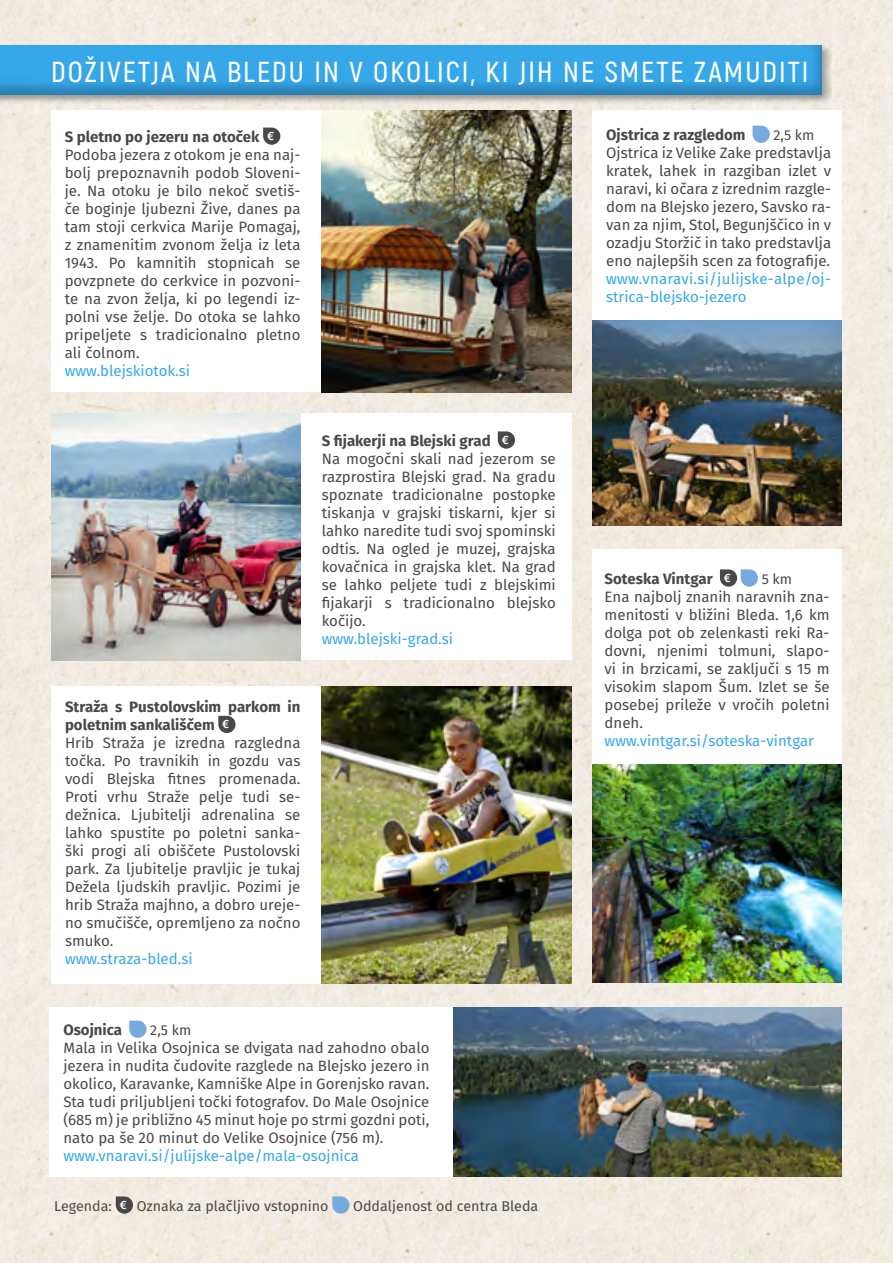
<style>
.page{position:relative;width:893px;height:1263px;background:#f2ebe2}
.page>*{position:absolute;margin:0;border:0;box-sizing:border-box;transform-origin:0 0}
.t1{font:600 28.95px "Akrobat";letter-spacing:.07em;color:#fff}
.t2{font:15px/18px "Fira Sans";color:#484848}
.t3{font:15px/18px "Fira Sans";color:#36a7e9}
.t4{font:700 15px "Fira Sans";color:#484848}
.t5{font:14.25px "Fira Sans";color:#484848}
.s1{font-weight:700}
.s2{font-weight:500;font-size:12px;color:#fff}
</style>
<div class="page">
<div style="left:51px;top:111px;width:281px;height:281px;background:#fff"></div>
<svg style="left:116px;top:1196px;width:17px;height:18px"></svg>
<svg style="left:332px;top:1196px;width:17px;height:18px"></svg>
<div style="left:0;top:45px;width:831px;height:60px;background:#000;opacity:.35"></div>
<div style="left:0;top:34px;width:835px;height:62px;background:#000;opacity:.25"></div>
<img style="left:322px;top:111px;width:249px;height:281px">
<svg style="left:263px;top:128px;width:17px;height:17px"></svg>
<div style="left:592px;top:111px;width:250px;height:270px;background:#fff"></div>
<img style="left:592px;top:321px;width:250px;height:204px">
<svg style="left:753px;top:126px;width:17px;height:17px"></svg>
<div style="left:290px;top:414px;width:282px;height:246px;background:#fff"></div>
<svg style="left:498px;top:431px;width:17px;height:18px"></svg>
<div style="left:51px;top:687px;width:281px;height:297px;background:#fff"></div>
<img style="left:322px;top:687px;width:249px;height:297px">
<svg style="left:218px;top:716px;width:18px;height:17px"></svg>
<div style="left:592px;top:549px;width:250px;height:251px;background:#fff"></div>
<img style="left:592px;top:764px;width:250px;height:218px">
<svg style="left:720px;top:569px;width:38px;height:18px"></svg>
<div style="left:49px;top:1007px;width:412px;height:169px;background:#fff"></div>
<img style="left:454px;top:1007px;width:388px;height:169px">
<svg style="left:129px;top:1020px;width:18px;height:18px"></svg>
<img style="left:51px;top:414px;width:249px;height:246px">
<h1 class="t1" style="left:51px;top:54px;width:759px">DOŽIVETJA NA BLEDU IN V OKOLICI, KI JIH NE SMETE ZAMUDITI</h1>
<p class="t2" style="left:65px;top:129px;width:237px"><span class="s1">S pletno po jezeru na otoček</span> <span class="s2">€<br></span>Podoba jezera z otokom je ena naj&shy;bolj prepoznavnih podob Sloveni&shy;je. Na otoku je bilo nekoč svetiš&shy;če boginje ljubezni Žive, danes pa tam stoji cerkvica Marije Pomagaj, z znamenitim zvonom želja iz leta<br>1943. Po kamnitih stopnicah se povzpnete do cerkvice in pozvoni&shy;te na zvon želja, ki po legendi iz&shy;polni vse želje. Do otoka se lahko pripeljete s tradicionalno pletno ali čolnom.</p>
<p class="t3" style="left:65px;top:363px;width:127px">www.blejskiotok.si</p>
<p class="t2" style="left:65px;top:699px;width:237px"><span class="s1">Straža s Pustolovskim parkom in poletnim sankališčem</span> <span class="s2">€<br></span>Hrib Straža je izredna razgledna točka. Po travnikih in gozdu vas vodi Blejska fitnes promenada.<br>Proti vrhu Straže pelje tudi se&shy;dežnica. Ljubitelji adrenalina se lahko spustite po poletni sanka&shy;ški progi ali obiščete Pustolovski park. Za ljubitelje pravljic je tukaj<br>Dežela ljudskih pravljic. Pozimi je hrib Straža majhno, a dobro ureje&shy;no smučišče, opremljeno za nočno smuko.</p>
<p class="t3" style="left:65px;top:951px;width:129px">www.straza-bled.si</p>
<p class="t2" style="left:322px;top:432px;width:236px"><span class="s1">S fijakerji na Blejski grad</span> <span class="s2">€<br></span>Na mogočni skali nad jezerom se razprostira Blejski grad. Na gradu spoznate tradicionalne postopke tiskanja v grajski tiskarni, kjer si lahko naredite tudi svoj spominski odtis. Na ogled je muzej, grajska kovačnica in grajska klet. Na grad se lahko peljete tudi z blejskimi fijakarji s tradicionalno blejsko kočijo.</p>
<p class="t3" style="left:322px;top:630px;width:133px">www.blejski-grad.si</p>
<p class="t4" style="left:63px;top:1019px;width:60px">Osojnica</p>
<p class="t5" style="left:150px;top:1020px;width:42px">2,5 km</p>
<p class="t2" style="left:63px;top:1040px;width:368px;text-align:justify">Mala in Velika Osojnica se dvigata nad zahodno obalo jezera in nudita čudovite razglede na Blejsko jezero in okolico, Karavanke, Kamniške Alpe in Gorenjsko ravan.<br>Sta tudi priljubljeni točki fotografov. Do Male Osojnice (685 m) je približno 45 minut hoje po strmi gozdni poti, nato pa še 20 minut do Velike Osojnice (756 m).</p>
<p class="t3" style="left:63px;top:1148px;width:297px">www.vnaravi.si/julijske-alpe/mala-osojnica</p>
<p class="t5" style="left:54px;top:1196px;width:276px">Legenda: <span class="s2">€</span> Oznaka za plačljivo vstopnino</p>
<p class="t5" style="left:353px;top:1196px;width:187px">Oddaljenost od centra Bleda</p>
<p class="t4" style="left:606px;top:124px;width:141px">Ojstrica z razgledom</p>
<p class="t5" style="left:774px;top:125px;width:42px">2,5 km</p>
<p class="t2" style="left:606px;top:145px;width:226px;text-align:justify">Ojstrica iz Velike Zake predstavlja kratek, lahek in razgiban izlet v naravi, ki očara z izrednim razgle&shy;dom na Blejsko jezero, Savsko ra&shy;van za njim, Stol, Begunjščico in v ozadju Storžič in tako predstavlja eno najlepših scen za fotografije.</p>
<p class="t3" style="left:606px;top:271px;width:226px">www.vnaravi.si/julijske-alpe/oj&shy;strica-blejsko-jezero</p>
<p class="t4" style="left:605px;top:568px;width:128px">Soteska Vintgar <span class="s2">€</span></p>
<p class="t5" style="left:762px;top:569px;width:32px">5 km</p>
<p class="t2" style="left:605px;top:588px;width:227px;text-align:justify">Ena najbolj znanih naravnih zna&shy;menitosti v bližini Bleda. 1,6 km dolga pot ob zelenkasti reki Ra&shy;dovni, njenimi tolmuni, slapo&shy;vi in brzicami, se zaključi s 15 m visokim slapom Šum. Izlet se še posebej prileže v vročih poletni dneh.</p>
<p class="t3" style="left:605px;top:732px;width:211px">www.vintgar.si/soteska-vintgar</p>
</div>
